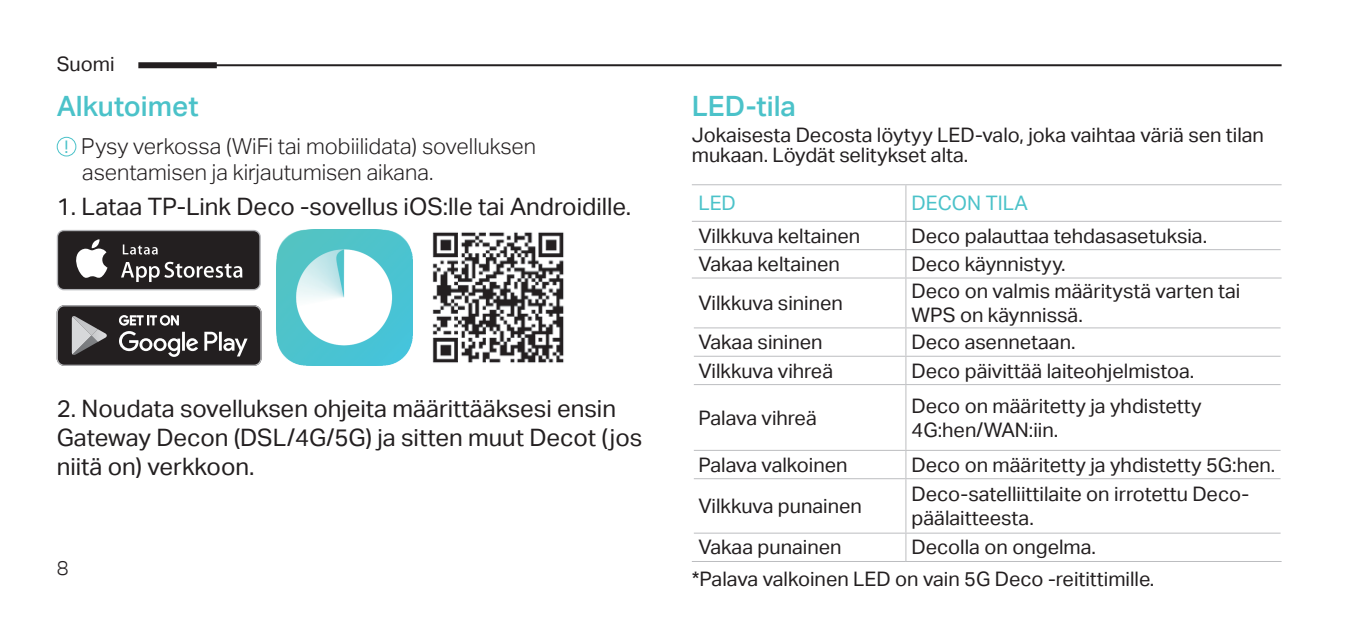
<style>
.page{position:relative;width:1361px;height:635px;background:#fff}
.page>*{position:absolute;margin:0;border:0;box-sizing:border-box;transform-origin:0 0}
.t1{font:28px "TP Link Aktiv Medium";color:#4bc2c9}
.t2{font:24px/28.8px "TP Link Aktiv Regular";color:#231f20}
.t3{font:22px/26.4px "TP Link Aktiv Light";color:#231f20}
.t4{font:20px/24px "TP Link Aktiv Regular";color:#231f20}
.t5{font:20px "TP Link Aktiv Regular";color:#4bc2c9}
.t6{font:20px "TP Link Aktiv Light";color:#231f20}
.s1{font-family:"TP Link Aktiv Regular";font-size:17.2px;color:#4bc2c9}
</style>
<div class="page">
<div style="left:57px;top:137px;width:19px;height:19px;border:1px solid #4bc2c9;border-radius:50%"></div>
<svg style="left:57px;top:305px;width:204px;height:61px;background:#4b4849"></svg>
<svg style="left:57px;top:230px;width:204px;height:60px"></svg>
<div style="left:58px;top:231px;width:201px;height:58px;background:#231f20;border-radius:6px"></div>
<svg style="left:76px;top:239px;width:31px;height:39px"></svg>
<svg style="left:121px;top:262px;width:121px;height:20px"></svg>
<svg style="left:123px;top:244px;width:35px;height:11px"></svg>
<img style="left:277px;top:230px;width:136px;height:136px">
<img style="left:432px;top:232px;width:132px;height:131px">
<hr style="left:906px;top:184px;width:375px;height:1px;background:#bcbdc0">
<hr style="left:906px;top:221px;width:375px;height:1px;background:#bcbdc0">
<hr style="left:906px;top:249px;width:374px;height:1px;background:#bcbdc0">
<hr style="left:906px;top:327px;width:374px;height:2px;background:#bcbdc0">
<hr style="left:906px;top:356px;width:374px;height:1px;background:#bcbdc0">
<hr style="left:906px;top:384px;width:374px;height:1px;background:#bcbdc0">
<hr style="left:906px;top:450px;width:374px;height:1px;background:#bcbdc0">
<hr style="left:906px;top:478px;width:374px;height:1px;background:#bcbdc0">
<hr style="left:906px;top:532px;width:374px;height:2px;background:#bcbdc0">
<hr style="left:906px;top:561px;width:375px;height:1px;background:#bcbdc0">
<hr style="left:692px;top:184px;width:214px;height:1px;background:#bcbdc0">
<hr style="left:905px;top:185px;width:1px;height:36px;background:#bcbdc0">
<hr style="left:692px;top:221px;width:214px;height:1px;background:#bcbdc0">
<hr style="left:694px;top:249px;width:212px;height:1px;background:#bcbdc0">
<svg style="left:905px;top:222px;width:1px;height:55px"></svg>
<hr style="left:905px;top:278px;width:1px;height:49px;background:#bcbdc0">
<hr style="left:694px;top:327px;width:212px;height:2px;background:#bcbdc0">
<hr style="left:694px;top:356px;width:212px;height:1px;background:#bcbdc0">
<svg style="left:905px;top:328px;width:1px;height:56px"></svg>
<hr style="left:694px;top:384px;width:212px;height:1px;background:#bcbdc0">
<hr style="left:905px;top:385px;width:1px;height:65px;background:#bcbdc0">
<hr style="left:694px;top:450px;width:212px;height:1px;background:#bcbdc0">
<svg style="left:905px;top:451px;width:1px;height:27px"></svg>
<hr style="left:694px;top:478px;width:212px;height:1px;background:#bcbdc0">
<hr style="left:905px;top:479px;width:1px;height:54px;background:#bcbdc0">
<hr style="left:694px;top:532px;width:212px;height:2px;background:#bcbdc0">
<svg style="left:905px;top:534px;width:1px;height:27px"></svg>
<hr style="left:692px;top:561px;width:214px;height:1px;background:#bcbdc0">
<hr style="left:692px;top:277px;width:214px;height:2px;background:#bcbdc0">
<hr style="left:906px;top:277px;width:375px;height:2px;background:#bcbdc0">
<hr style="left:148px;top:64px;width:1133px;height:2px;background:#231f20">
<div style="left:138px;top:62px;width:79px;height:6px;background:#231f20"></div>
<p class="t4" style="left:57px;top:52px;width:59px">Suomi</p>
<h1 class="t1" style="left:57px;top:90px;width:143px">Alkutoimet</h1>
<p class="t3" style="left:82px;top:133px;width:455px;text-indent:-18px"><span class="s1">!</span> Pysy verkossa (WiFi tai mobiilidata) sovelluksen asentamisen ja kirjautumisen aikana.</p>
<p class="t2" style="left:57px;top:192px;width:576px">1. Lataa TP-Link Deco -sovellus iOS:lle tai Androidille.</p>
<p class="t2" style="left:57px;top:395px;width:587px">2. Noudata sovelluksen ohjeita määrittääksesi ensin<br>Gateway Decon (DSL/4G/5G) ja sitten muut Decot (jos niitä on) verkkoon.</p>
<p class="t6" style="left:57px;top:557px;width:13px">8</p>
<h1 class="t1" style="left:692px;top:90px;width:106px">LED-tila</h1>
<p class="t4" style="left:692px;top:125px;width:574px;line-height:20px">Jokaisesta Decosta löytyy LED-valo, joka vaihtaa väriä sen tilan mukaan. Löydät selitykset alta.</p>
<p class="t5" style="left:698px;top:192px;width:39px">LED</p>
<p class="t5" style="left:911px;top:192px;width:118px">DECON TILA</p>
<p class="t4" style="left:698px;top:224px;width:163px">Vilkkuva keltainen</p>
<p class="t4" style="left:911px;top:224px;width:297px">Deco palauttaa tehdasasetuksia.</p>
<p class="t4" style="left:698px;top:252px;width:143px">Vakaa keltainen</p>
<p class="t4" style="left:911px;top:252px;width:156px">Deco käynnistyy.</p>
<p class="t4" style="left:698px;top:291px;width:146px">Vilkkuva sininen</p>
<p class="t4" style="left:911px;top:279px;width:330px">Deco on valmis määritystä varten tai<br>WPS on käynnissä.</p>
<p class="t4" style="left:698px;top:330px;width:126px">Vakaa sininen</p>
<p class="t4" style="left:911px;top:330px;width:165px">Deco asennetaan.</p>
<p class="t4" style="left:698px;top:359px;width:136px">Vilkkuva vihreä</p>
<p class="t4" style="left:911px;top:359px;width:284px">Deco päivittää laiteohjelmistoa.</p>
<p class="t4" style="left:698px;top:406px;width:120px">Palava vihreä</p>
<p class="t4" style="left:911px;top:394px;width:292px">Deco on määritetty ja yhdistetty<br>4G:hen/WAN:iin.</p>
<p class="t4" style="left:698px;top:453px;width:151px">Palava valkoinen</p>
<p class="t4" style="left:911px;top:453px;width:365px">Deco on määritetty ja yhdistetty 5G:hen.</p>
<p class="t4" style="left:698px;top:494px;width:165px">Vilkkuva punainen</p>
<p class="t4" style="left:911px;top:482px;width:339px">Deco-satelliittilaite on irrotettu Deco&shy;päälaitteesta.</p>
<p class="t4" style="left:692px;top:532px;width:464px;line-height:31.6px;text-indent:220px">Decolla on ongelma. *Palava valkoinen LED on vain 5G Deco -reitittimille.</p>
<p class="t4" style="left:698px;top:536px;width:145px">Vakaa punainen</p>
</div>
